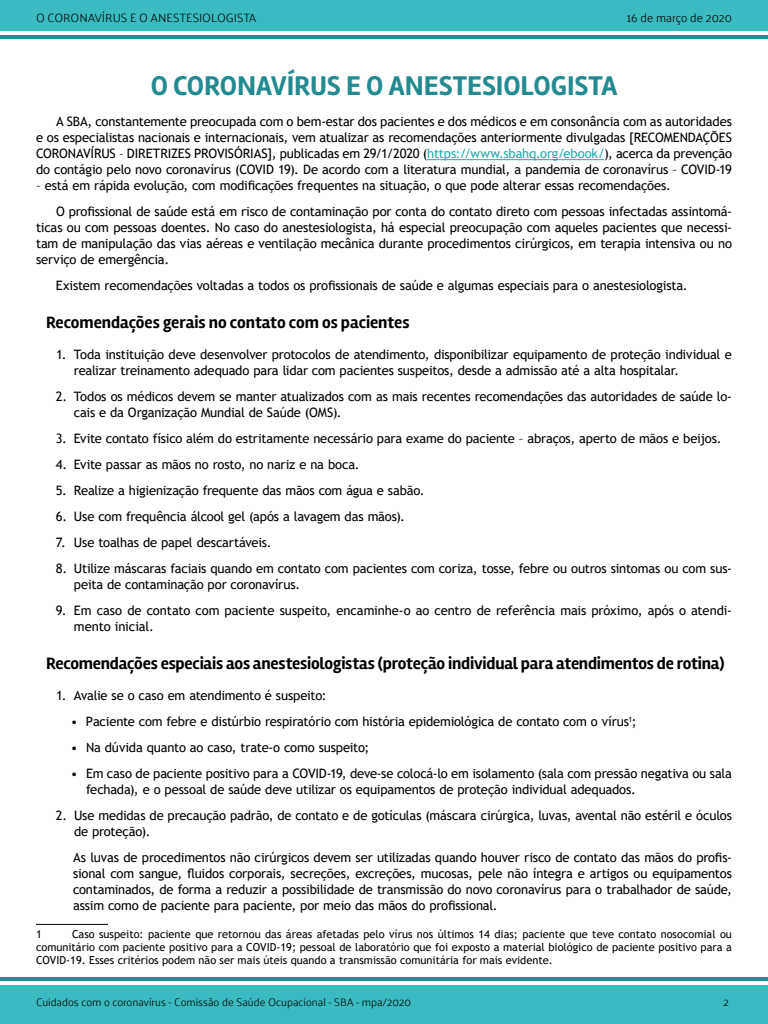
<style>
.page{position:relative;width:768px;height:1024px;background:#fff}
.page>*{position:absolute;margin:0;border:0;box-sizing:border-box;transform-origin:0 0}
.t1{font:700 28px "Rambla";letter-spacing:-.005em;color:#238a8f}
.t2{font:700 17px "Rambla";letter-spacing:-.01em;color:#000}
.t3{font:13px/16px "Trebuchet MS";letter-spacing:-.015em;color:#000}
.t4{font:300 12px "Palanquin";color:#000}
.t5{font:11px/13.2px "Trebuchet MS";color:#000;text-align:justify}
.t6{font:300 11px "Palanquin";color:#000}
.s1{color:#2ba4ad}
</style>
<div class="page">
<div style="left:0;top:985px;width:768px;height:39px;background:#3abac1"></div>
<hr style="left:0;top:977px;width:768px;height:4px;background:#238a8f">
<div style="left:0;top:0;width:768px;height:31px;background:#3abac1"></div>
<hr style="left:0;top:35px;width:768px;height:4px;background:#238a8f">
<hr style="left:427px;top:159px;width:177px;height:1px;background:#2ba4ad">
<hr style="left:36px;top:924px;width:72px;height:1px;background:#000">
<p class="t4" style="left:36px;top:11px;width:222px">O CORONAVÍRUS E O ANESTESIOLOGISTA</p>
<p class="t4" style="left:627px;top:11px;width:107px">16 de março de 2020</p>
<h1 class="t1" style="left:151px;top:69px;width:468px">O CORONAVÍRUS E O ANESTESIOLOGISTA</h1>
<p class="t3" style="left:36px;top:113px;width:698px;text-align:justify;text-indent:20px">A SBA, constantemente preocupada com o bem-estar dos pacientes e dos médicos e em consonância com as autoridades e os especialistas nacionais e internacionais, vem atualizar as recomendações anteriormente divulgadas [RECOMENDAÇÕES CORONAVÍRUS – DIRETRIZES PROVISÓRIAS], publicadas em 29/1/2020 (<span class="s1">https://www.sbahq.org/ebook/</span>), acerca da prevenção do contágio pelo novo coronavírus (COVID 19). De acordo com a literatura mundial, a pandemia de coronavírus – COVID-19</p>
<p class="t3" style="left:56px;top:172px;width:677px;line-height:26px;text-indent:-20px">– está em rápida evolução, com modificações frequentes na situação, o que pode alterar essas recomendações.<br>O profissional de saúde está em risco de contaminação por conta do contato direto com pessoas infectadas assintomá-</p>
<p class="t3" style="left:36px;top:219px;width:698px;text-align:justify">ticas ou com pessoas doentes. No caso do anestesiologista, há especial preocupação com aqueles pacientes que necessi&shy;tam de manipulação das vias aéreas e ventilação mecânica durante procedimentos cirúrgicos, em terapia intensiva ou no serviço de emergência.</p>
<p class="t3" style="left:56px;top:277px;width:633px">Existem recomendações voltadas a todos os profissionais de saúde e algumas especiais para o anestesiologista.</p>
<h2 class="t2" style="left:46px;top:312px;width:365px">Recomendações gerais no contato com os pacientes</h2>
<p class="t3" style="left:74px;top:346px;width:659px;text-indent:-18px">1. Toda instituição deve desenvolver protocolos de atendimento, disponibilizar equipamento de proteção individual e realizar treinamento adequado para lidar com pacientes suspeitos, desde a admissão até a alta hospitalar.</p>
<p class="t3" style="left:74px;top:388px;width:659px;text-indent:-18px">2. Todos os médicos devem se manter atualizados com as mais recentes recomendações das autoridades de saúde lo&shy;cais e da Organização Mundial de Saúde (OMS).</p>
<p class="t3" style="left:56px;top:430px;width:667px">3. Evite contato físico além do estritamente necessário para exame do paciente – abraços, aperto de mãos e beijos.</p>
<p class="t3" style="left:56px;top:456px;width:305px">4. Evite passar as mãos no rosto, no nariz e na boca.</p>
<p class="t3" style="left:56px;top:482px;width:370px">5. Realize a higienização frequente das mãos com água e sabão.</p>
<p class="t3" style="left:56px;top:508px;width:350px">6. Use com frequência álcool gel (após a lavagem das mãos).</p>
<p class="t3" style="left:56px;top:534px;width:217px">7. Use toalhas de papel descartáveis.</p>
<p class="t3" style="left:74px;top:560px;width:659px;text-indent:-18px">8. Utilize máscaras faciais quando em contato com pacientes com coriza, tosse, febre ou outros sintomas ou com sus&shy;peita de contaminação por coronavírus.</p>
<p class="t3" style="left:74px;top:602px;width:659px;text-indent:-18px">9. Em caso de contato com paciente suspeito, encaminhe-o ao centro de referência mais próximo, após o atendi&shy;mento inicial.</p>
<h2 class="t2" style="left:46px;top:653px;width:680px">Recomendações especiais aos anestesiologistas (proteção individual para atendimentos de rotina)</h2>
<p class="t3" style="left:56px;top:687px;width:272px">1. Avalie se o caso em atendimento é suspeito:</p>
<p class="t3" style="left:71px;top:713px;width:567px">• Paciente com febre e distúrbio respiratório com história epidemiológica de contato com o vírus<sup>1</sup>;</p>
<p class="t3" style="left:71px;top:739px;width:300px">• Na dúvida quanto ao caso, trate-o como suspeito;</p>
<p class="t3" style="left:86px;top:765px;width:647px;text-indent:-15px">• Em caso de paciente positivo para a COVID-19, deve-se colocá-lo em isolamento (sala com pressão negativa ou sala fechada), e o pessoal de saúde deve utilizar os equipamentos de proteção individual adequados.</p>
<p class="t3" style="left:74px;top:807px;width:659px;text-indent:-18px">2. Use medidas de precaução padrão, de contato e de gotículas (máscara cirúrgica, luvas, avental não estéril e óculos de proteção).</p>
<p class="t3" style="left:73px;top:849px;width:660px;text-align:justify">As luvas de procedimentos não cirúrgicos devem ser utilizadas quando houver risco de contato das mãos do profis&shy;sional com sangue, fluidos corporais, secreções, excreções, mucosas, pele não íntegra e artigos ou equipamentos contaminados, de forma a reduzir a possibilidade de transmissão do novo coronavírus para o trabalhador de saúde, assim como de paciente para paciente, por meio das mãos do profissional.</p>
<p class="t5" style="left:36px;top:927px;width:7px">1</p>
<p class="t5" style="left:36px;top:927px;width:698px;text-indent:36px">Caso suspeito: paciente que retornou das áreas afetadas pelo vírus nos últimos 14 dias; paciente que teve contato nosocomial ou comunitário com paciente positivo para a COVID-19; pessoal de laboratório que foi exposto a material biológico de paciente positivo para a COVID-19. Esses critérios podem não ser mais úteis quando a transmissão comunitária for mais evidente.</p>
<p class="t6" style="left:36px;top:996px;width:377px">Cuidados com o coronavírus - Comissão de Saúde Ocupacional - SBA - mpa/2020</p>
<p class="t6" style="left:724px;top:996px;width:7px">2</p>
</div>
